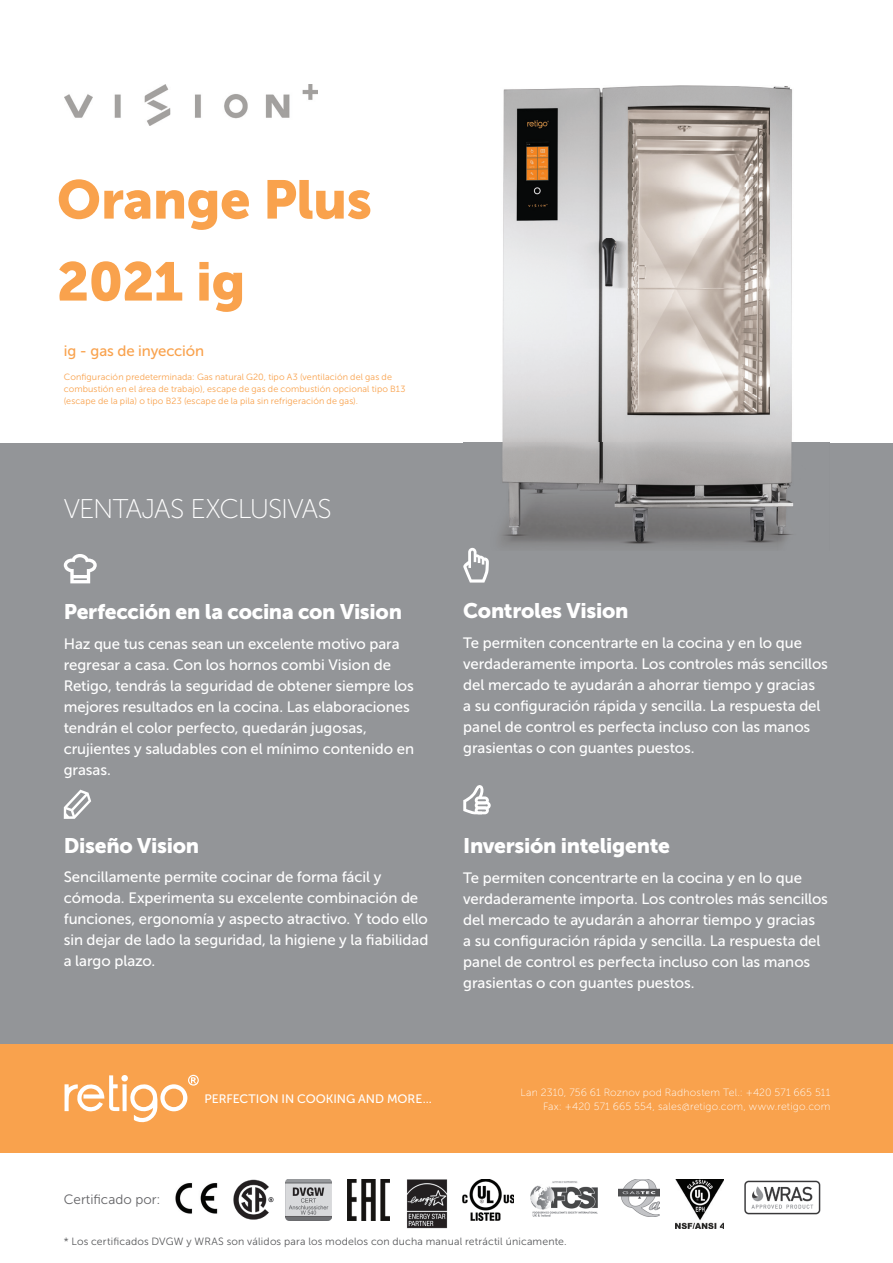
<style>
.page{position:relative;width:893px;height:1263px;background:#fff}
.page>*{position:absolute;margin:0;border:0;box-sizing:border-box;transform-origin:0 0}
.t1{font:54px/81.9px "Museo Sans 900";letter-spacing:-.01em;color:#f9a24d}
.t2{font:27px "Museo Sans 100";letter-spacing:-.04em;color:#fff}
.t3{font:21px "Museo Sans 900";letter-spacing:-.015em;color:#fff}
.t4{font:15px/21px "Museo Sans 500";letter-spacing:-.005em;color:#fff}
.t5{font:15px "Museo Sans 500";letter-spacing:-.005em;color:#f9a24d}
.t6{font:13.5px "Museo Sans 300";color:#636366}
.t7{font:12.15px "Museo Sans 500";color:#fff}
.t8{font:10.5px/13.5px "Museo Sans 100";letter-spacing:.015em;color:#fff;text-align:right}
.t9{font:10.5px "Museo Sans 300";letter-spacing:.015em;color:#57585a}
.t10{font:9px/12px "Museo Sans 300";letter-spacing:.01em;color:#f9a24d}
</style>
<div class="page">
<div style="left:0;top:1043px;width:893px;height:109px;background:#f9a24d"></div>
<svg style="left:65px;top:1075px;width:134px;height:48px"></svg>
<img style="left:175px;top:1183px;width:43px;height:31px">
<img style="left:233px;top:1179px;width:41px;height:41px">
<img style="left:285px;top:1179px;width:47px;height:41px">
<img style="left:348px;top:1179px;width:41px;height:41px">
<img style="left:407px;top:1179px;width:40px;height:49px">
<img style="left:530px;top:1181px;width:68px;height:36px">
<img style="left:618px;top:1179px;width:42px;height:37px">
<img style="left:675px;top:1179px;width:49px;height:49px">
<img style="left:463px;top:1179px;width:51px;height:41px">
<img style="left:744px;top:1180px;width:77px;height:35px">
<div style="left:0;top:443px;width:893px;height:600px;background:#939598"></div>
<img style="left:463px;top:85px;width:366px;height:463px">
<svg style="left:64px;top:554px;width:33px;height:29px"></svg>
<svg style="left:64px;top:790px;width:27px;height:29px"></svg>
<svg style="left:463px;top:548px;width:26px;height:34px"></svg>
<svg style="left:463px;top:785px;width:28px;height:29px"></svg>
<img style="left:64px;top:85px;width:254px;height:40px">
<h1 class="t1" style="left:57px;top:159px;width:317px">Orange Plus<br>2021 ig</h1>
<p class="t5" style="left:64px;top:342px;width:142px">ig - gas de inyección</p>
<p class="t10" style="left:64px;top:371px;width:343px">Configuración predeterminada: Gas natural G20, tipo A3 (ventilación del gas de combustión en el área de trabajo), escape de gas de combustión opcional tipo B13 (escape de la pila) o tipo B23 (escape de la pila sin refrigeración de gas).</p>
<h2 class="t2" style="left:64px;top:494px;width:270px">VENTAJAS EXCLUSIVAS</h2>
<h3 class="t3" style="left:64px;top:600px;width:340px">Perfección en la cocina con Vision</h3>
<p class="t4" style="left:64px;top:633px;width:352px">Haz que tus cenas sean un excelente motivo para regresar a casa. Con los hornos combi Vision de Retigo, tendrás la seguridad de obtener siempre los mejores resultados en la cocina. Las elaboraciones tendrán el color perfecto, quedarán jugosas, crujientes y saludables con el mínimo contenido en grasas.</p>
<h3 class="t3" style="left:64px;top:833px;width:137px">Diseño Vision</h3>
<p class="t4" style="left:64px;top:867px;width:366px">Sencillamente permite cocinar de forma fácil y cómoda. Experimenta su excelente combinación de funciones, ergonomía y aspecto atractivo. Y todo ello sin dejar de lado la seguridad, la higiene y la fiabilidad a largo plazo.</p>
<h3 class="t3" style="left:463px;top:599px;width:167px">Controles Vision</h3>
<p class="t4" style="left:463px;top:632px;width:366px">Te permiten concentrarte en la cocina y en lo que verdaderamente importa. Los controles más sencillos del mercado te ayudarán a ahorrar tiempo y gracias<br>a su configuración rápida y sencilla. La respuesta del panel de control es perfecta incluso con las manos grasientas o con guantes puestos.</p>
<h3 class="t3" style="left:463px;top:834px;width:208px">Inversión inteligente</h3>
<p class="t4" style="left:463px;top:867px;width:366px">Te permiten concentrarte en la cocina y en lo que verdaderamente importa. Los controles más sencillos del mercado te ayudarán a ahorrar tiempo y gracias<br>a su configuración rápida y sencilla. La respuesta del panel de control es perfecta incluso con las manos grasientas o con guantes puestos.</p>
<p class="t7" style="left:205px;top:1092px;width:229px">PERFECTION IN COOKING AND MORE...</p>
<p class="t8" style="left:521px;top:1086px;width:311px">Lan 2310, 756 61 Roznov pod Radhostem Tel.: +420 571 665 511<br>Fax: +420 571 665 554, sales@retigo.com, www.retigo.com</p>
<p class="t6" style="left:64px;top:1192px;width:98px">Certificado por:</p>
<p class="t9" style="left:64px;top:1235px;width:505px">* Los certificados DVGW y WRAS son válidos para los modelos con ducha manual retráctil únicamente.</p>
</div>
